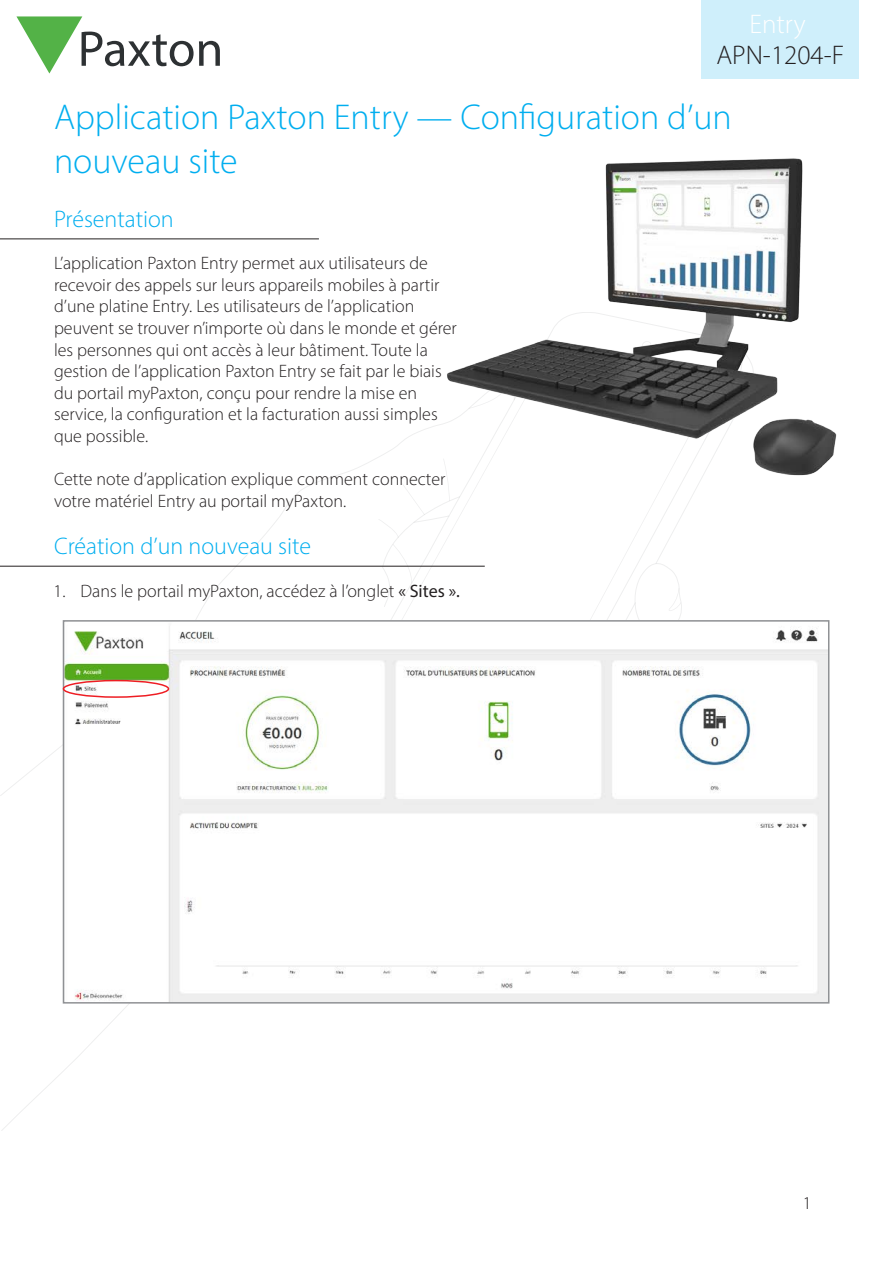
<style>
.page{position:relative;width:893px;height:1263px;background:#fff}
.page>*{position:absolute;margin:0;border:0;box-sizing:border-box;transform-origin:0 0}
.AN_Title{font:300 36px/43.2px "Myriad Pro";color:#00aeef}
.AN_Title-2{font:300 27px "Myriad Pro";color:#231f20}
.AN_Title-3{font:300 27px "Myriad Pro";color:#fff}
.Section_title{font:300 24px "Myriad Pro";color:#00aeef}
.Text{font:300 18px/21.6px "Myriad Pro";color:#231f20}
.s1{font-weight:400}
</style>
<div class="page">
<svg style="left:1px;top:805px;width:605px;height:326px"></svg>
<img style="left:204px;top:21px;width:633px;height:569px">
<svg style="left:16px;top:16px;width:204px;height:58px"></svg>
<hr style="left:0;top:239px;width:319px;height:1px;background:#231f20">
<hr style="left:0;top:566px;width:485px;height:1px;background:#231f20">
<div style="left:702px;top:0;width:157px;height:79px;background:#cfeffb"></div>
<img style="left:66px;top:626px;width:760px;height:374px">
<div style="left:63px;top:620px;width:766px;height:383px;border:2px solid #8f9194"></div>
<div style="left:63px;top:680px;width:106px;height:18px;border:2px solid #ee1d23;border-radius:50%"></div>
<p class="AN_Title-3" style="left:749px;top:8px;width:58px">Entry</p>
<p class="AN_Title-2" style="left:716px;top:39px;width:129px">APN-1204-F</p>
<p class="AN_Title" style="left:54px;top:96px;width:679px">Application Paxton Entry — Configuration d’un nouveau site</p>
<p class="Section_title" style="left:54px;top:205px;width:121px">Présentation</p>
<p class="Text" style="left:54px;top:252px;width:404px">L’application Paxton Entry permet aux utilisateurs de recevoir des appels sur leurs appareils mobiles à partir d’une platine Entry. Les utilisateurs de l’application peuvent se trouver n’importe où dans le monde et gérer les personnes qui ont accès à leur bâtiment. Toute la gestion de l’application Paxton Entry se fait par le biais du portail myPaxton, conçu pour rendre la mise en service, la configuration et la facturation aussi simples que possible.</p>
<p class="Text" style="left:54px;top:468px;width:393px">Cette note d’application explique comment connecter votre matériel Entry au portail myPaxton.</p>
<p class="Section_title" style="left:54px;top:531px;width:259px">Création d’un nouveau site</p>
<p class="Text" style="left:54px;top:579px;width:408px">1. Dans le portail myPaxton, accédez à l’onglet <span class="s1">« Sites ».</span></p>
<p class="Text" style="left:803px;top:1192px;width:10px">1</p>
</div>
